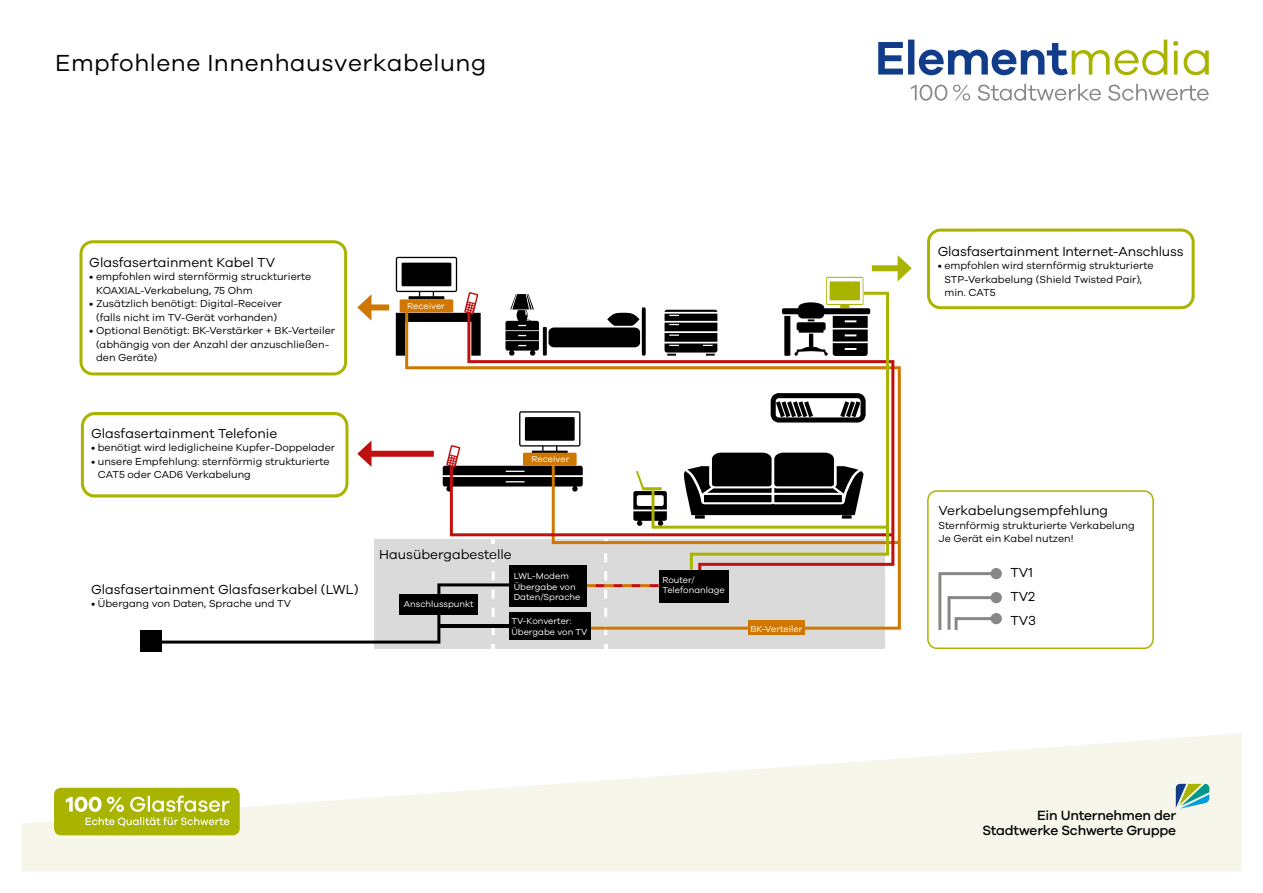
<style>
.page{position:relative;width:1263px;height:893px;background:#fff}
.page>*{position:absolute;margin:0;border:0;box-sizing:border-box;transform-origin:0 0}
.t1{font:24px "Galano Grotesque";letter-spacing:.02em;color:#000}
.t2{font:500 13.8px/15.9px "Galano Grotesque";letter-spacing:-.015em;color:#000;text-align:right}
.t3{font:13.5px/24px "Galano Grotesque";color:#000}
.t4{font:10.5px/13.5px "Galano Grotesque";color:#000}
.t5{font:9px/10.8px "Galano Grotesque";color:#fff}
</style>
<div class="page">
<div style="left:375px;top:540px;width:510px;height:109px;background:#dadada"></div>
<svg style="left:492px;top:630px;width:3px;height:5px"></svg>
<svg style="left:492px;top:644px;width:3px;height:5px"></svg>
<svg style="left:604px;top:630px;width:3px;height:5px"></svg>
<svg style="left:604px;top:644px;width:3px;height:5px"></svg>
<svg style="left:510px;top:294px;width:136px;height:16px"></svg>
<svg style="left:826px;top:277px;width:44px;height:15px"></svg>
<svg style="left:396px;top:257px;width:83px;height:99px"></svg>
<div style="left:400px;top:299px;width:53px;height:13px;background:#cf7700;border-radius:2px"></div>
<svg style="left:405px;top:310px;width:496px;height:320px"></svg>
<svg style="left:467px;top:312px;width:427px;height:261px"></svg>
<div style="left:748px;top:620px;width:57px;height:15px;background:#cf7700"></div>
<svg style="left:586px;top:571px;width:73px;height:28px"></svg>
<div style="left:399px;top:594px;width:79px;height:20px;background:#000"></div>
<div style="left:509px;top:566px;width:77px;height:41px;background:#000"></div>
<div style="left:509px;top:612px;width:81px;height:28px;background:#000"></div>
<div style="left:659px;top:570px;width:70px;height:32px;background:#000"></div>
<svg style="left:161px;top:614px;width:279px;height:30px"></svg>
<svg style="left:437px;top:571px;width:72px;height:28px"></svg>
<hr style="left:439px;top:625px;width:72px;height:3px;background:#000">
<div style="left:140px;top:631px;width:21px;height:21px;background:#000"></div>
<svg style="left:690px;top:292px;width:199px;height:278px"></svg>
<svg style="left:443px;top:393px;width:456px;height:151px"></svg>
<svg style="left:80px;top:240px;width:267px;height:135px"></svg>
<svg style="left:81px;top:412px;width:267px;height:85px"></svg>
<svg style="left:927px;top:229px;width:268px;height:80px"></svg>
<svg style="left:927px;top:490px;width:227px;height:159px"></svg>
<div style="left:990px;top:613px;width:12px;height:11px;background:#878786;border-radius:50%"></div>
<div style="left:872px;top:265px;width:31px;height:6px;background:#a9b400"></div>
<svg style="left:897px;top:255px;width:15px;height:26px"></svg>
<div style="left:366px;top:451px;width:68px;height:6px;background:#bf0f0e"></div>
<svg style="left:357px;top:441px;width:14px;height:26px"></svg>
<div style="left:366px;top:304px;width:23px;height:6px;background:#cf7700"></div>
<svg style="left:357px;top:294px;width:14px;height:26px"></svg>
<svg style="left:21px;top:733px;width:1221px;height:139px;fill:#f6f7ea"></svg>
<svg style="left:1176px;top:784px;width:33px;height:25px"></svg>
<svg style="left:878px;top:40px;width:331px;height:35px"></svg>
<svg style="left:911px;top:84px;width:297px;height:17px"></svg>
<div style="left:54px;top:788px;width:186px;height:47px;background:#a9b400;border-radius:7px"></div>
<svg style="left:66px;top:795px;width:163px;height:32px"></svg>
<h1 class="t1" style="left:55px;top:49px;width:432px">Empfohlene Innenhausverkabelung</h1>
<p class="t3" style="left:89px;top:250px;width:187px">Glasfasertainment Kabel TV</p>
<p class="t4" style="left:96px;top:269px;width:217px;text-indent:-7px">• empfohlen wird sternförmig struckturierte<br>KOAXIAL-Verkabelung, 75 Ohm</p>
<p class="t4" style="left:89px;top:296px;width:194px;text-align:center">• Zusätzlich benötigt: Digital-Receiver (falls nicht im TV-Gerät vorhanden)</p>
<p class="t4" style="left:96px;top:323px;width:241px;text-indent:-7px">• Optional Benötigt: BK-Verstärker + BK-Verteiler (abhängig von der Anzahl der anzuschließen&shy;den Geräte)</p>
<p class="t3" style="left:91px;top:421px;width:188px">Glasfasertainment Telefonie</p>
<p class="t4" style="left:91px;top:441px;width:246px">• benötigt wird lediglicheine Kupfer-Doppelader</p>
<p class="t4" style="left:98px;top:454px;width:233px;text-indent:-7px">• unsere Empfehlung: sternförmig strukturierte<br>CAT5 oder CAD6 Verkabelung</p>
<p class="t5" style="left:407px;top:300px;width:39px">Receiver</p>
<p class="t5" style="left:531px;top:453px;width:39px">Receiver</p>
<p class="t3" style="left:91px;top:577px;width:269px">Glasfasertainment Glasfaserkabel (LWL)</p>
<p class="t4" style="left:91px;top:597px;width:202px">• Übergang von Daten, Sprache und TV</p>
<p class="t3" style="left:379px;top:542px;width:134px">Hausübergabestelle</p>
<p class="t5" style="left:404px;top:598px;width:71px">Anschlusspunkt</p>
<p class="t5" style="left:514px;top:570px;width:68px">LWL-Modem<br>Übergabe von<br>Daten/Sprache</p>
<p class="t5" style="left:511px;top:615px;width:78px">TV-Konverter:<br>Übergabe von TV</p>
<p class="t5" style="left:662px;top:574px;width:64px">Router/<br>Telefonanlage</p>
<p class="t5" style="left:750px;top:623px;width:53px">BK-Verteiler</p>
<p class="t3" style="left:938px;top:239px;width:247px">Glasfasertainment Internet-Anschluss</p>
<p class="t4" style="left:944px;top:259px;width:211px;text-indent:-7px">• empfohlen wird sternförmig strukturierte<br>STP-Verkabelung (Shield Twisted Pair), min. CAT5</p>
<p class="t3" style="left:938px;top:498px;width:171px">Verkabelungsempfehlung</p>
<p class="t4" style="left:938px;top:518px;width:198px">Sternförmig strukturierte Verkabelung<br>Je Gerät ein Kabel nutzen!</p>
<p class="t3" style="left:1010px;top:560px;width:27px">TV1<br>TV2<br>TV3</p>
<h2 class="t2" style="left:982px;top:807px;width:195px">Ein Unternehmen der<br>Stadtwerke Schwerte Gruppe</h2>
</div>
